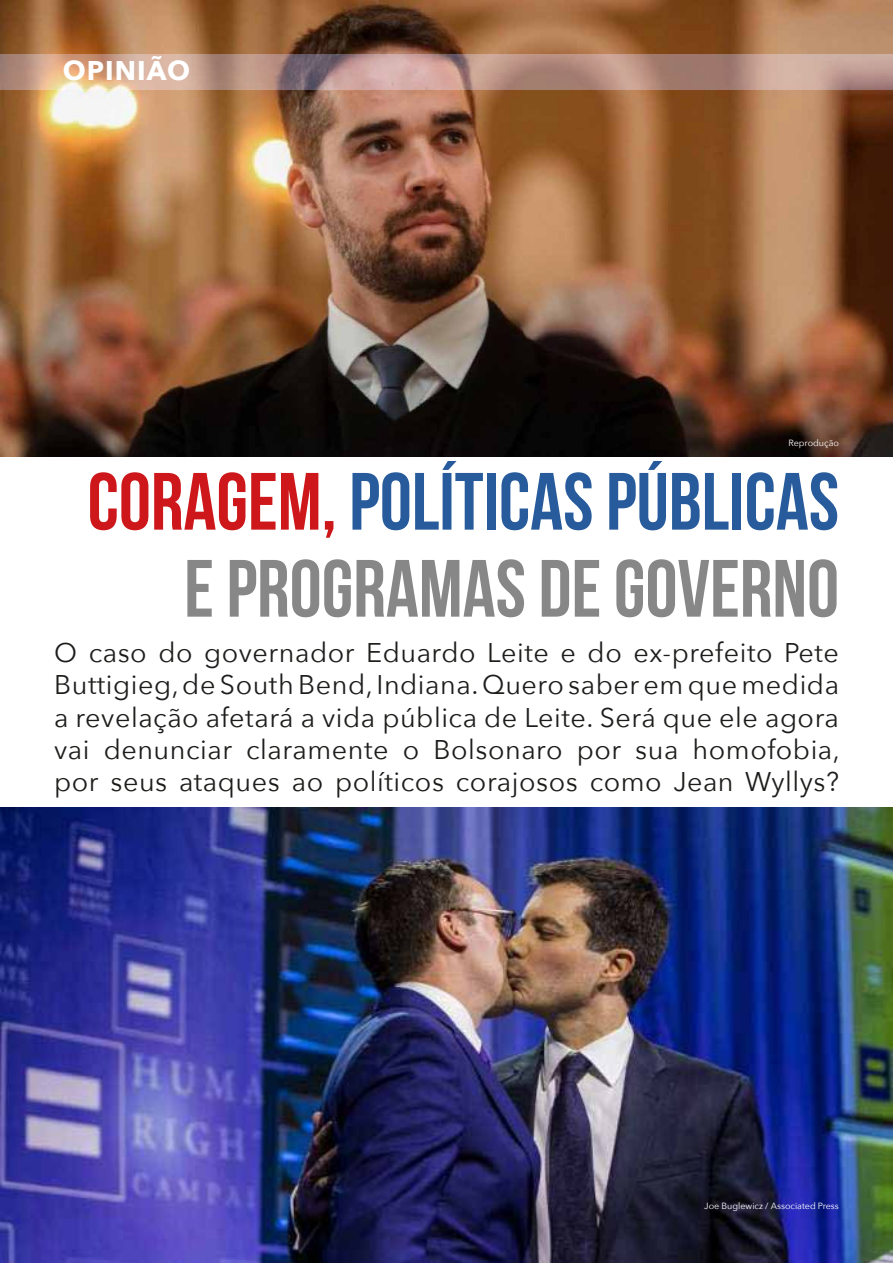
<style>
.page{position:relative;width:893px;height:1263px;background:#fff}
.page>*{position:absolute;margin:0;border:0;box-sizing:border-box;transform-origin:0 0}
.t1{font:700 81px/87px "Bebas Neue";color:#878787;text-align:right}
.t2{font:27px/32.4px "Avenir Next";letter-spacing:.02em;color:#1d1d1b;text-align:justify}
.t3{font:700 27px "Avenir Next";letter-spacing:.04em;color:#fff}
.t4{font:9px "Avenir Next";color:#fff}
.s1{color:#cd171a}
.s2{color:#275b9c}
</style>
<div class="page">
<img style="left:0;top:0;width:893px;height:456px">
<img style="left:0;top:808px;width:893px;height:455px">
<svg style="left:0;top:54px;width:893px;height:35px;background:#bc9689"></svg>
<p class="t3" style="left:63px;top:47px;width:129px">OPINIÃO</p>
<p class="t4" style="left:788px;top:435px;width:52px">Reprodução</p>
<h1 class="t1" style="left:88px;top:457px;width:753px"><span class="s1">CORAGEM,</span><span class="s2">POLÍTICAS PÚBLICAS<br></span>E PROGRAMAS DE GOVERNO</h1>
<p class="t2" style="left:54px;top:635px;width:787px">O caso do governador Eduardo Leite e do ex-prefeito Pete Buttigieg, de South Bend, Indiana. Quero saber em que medida a revelação afetará a vida pública de Leite. Será que ele agora vai denunciar claramente o Bolsonaro por sua homofobia, por seus ataques ao políticos corajosos como Jean Wyllys?</p>
<p class="t4" style="left:704px;top:1198px;width:136px">Joe Buglewicz / Associated Press</p>
</div>
